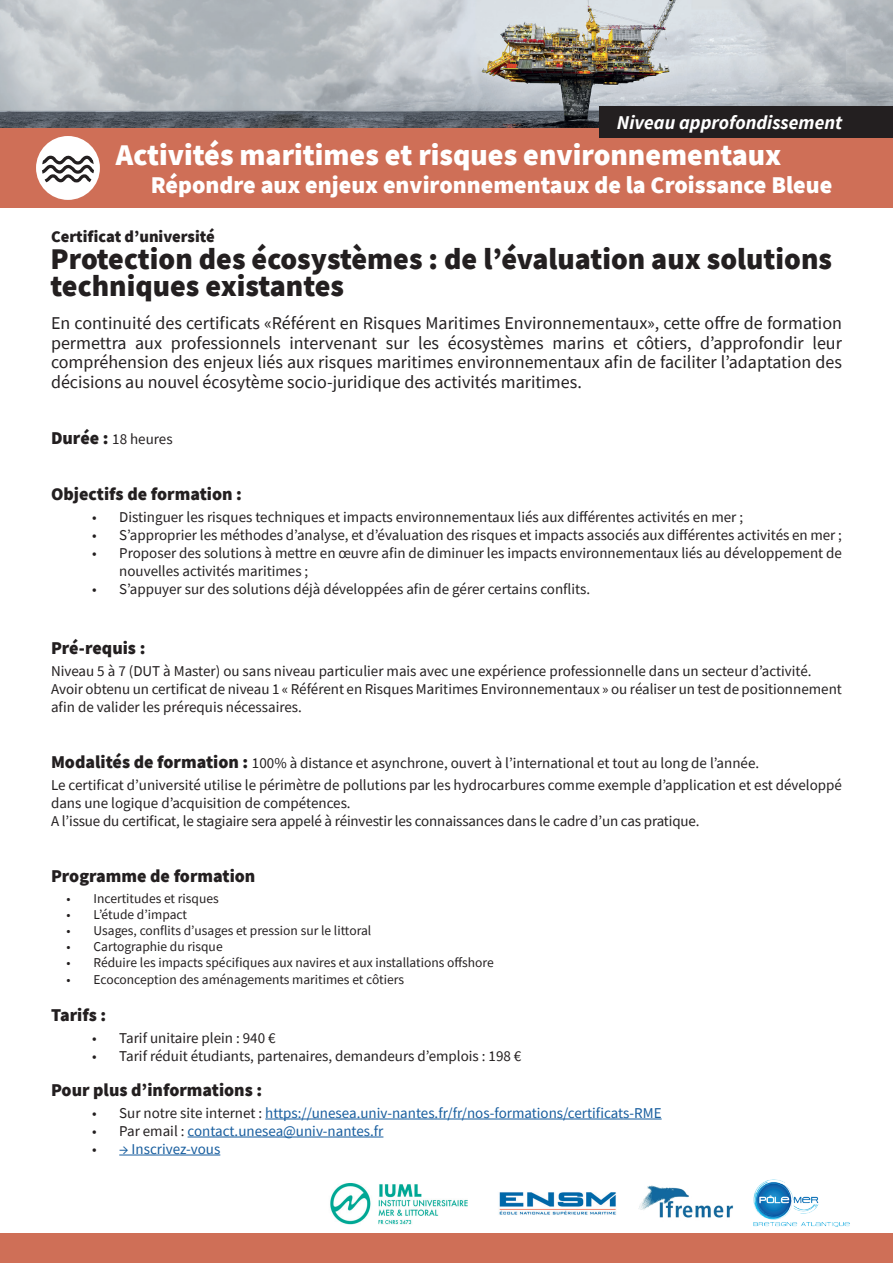
<style>
.page{position:relative;width:893px;height:1263px;background:#fff}
.page>*{position:absolute;margin:0;border:0;box-sizing:border-box;transform-origin:0 0}
.t1{font:900 30px/27px "Source Sans Pro";color:#231f20}
.t2{font:900 30px "Source Sans Pro";color:#fff}
.t3{font:900 24px "Source Sans Pro";color:#fff}
.t4{font:italic 700 19.5px "Source Sans Pro";color:#fff}
.t5{font:18px/19.5px "Source Sans Pro";color:#231f20;text-align:justify}
.t6{font:900 18px "Source Sans Pro";color:#231f20}
.t7{font:900 16.5px "Source Sans Pro";color:#231f20}
.t8{font:15px/18px "Source Sans Pro";color:#231f20}
.t9{font:15px "Source Sans Pro";color:#175d9e}
.t10{font:13.5px "Source Sans Pro";color:#231f20}
.s1{font-weight:900;font-size:18px}
.s2{color:#231f20}
</style>
<div class="page">
<div style="left:0;top:127px;width:893px;height:81px;background:#cf6f57"></div>
<div style="left:36px;top:136px;width:64px;height:64px;background:#fff;border-radius:50%"></div>
<svg style="left:42px;top:155px;width:52px;height:28px"></svg>
<hr style="left:265px;top:1118px;width:397px;height:1px;background:#175d9e">
<hr style="left:188px;top:1136px;width:195px;height:1px;background:#175d9e">
<hr style="left:119px;top:1154px;width:101px;height:1px;background:#175d9e">
<img style="left:753px;top:1179px;width:97px;height:48px">
<img style="left:330px;top:1183px;width:138px;height:42px">
<img style="left:638px;top:1185px;width:95px;height:33px">
<img style="left:499px;top:1192px;width:117px;height:23px">
<div style="left:0;top:1233px;width:893px;height:30px;background:#cf6f57"></div>
<img style="left:0;top:0;width:893px;height:127px">
<div style="left:600px;top:106px;width:293px;height:32px;background:#231f20"></div>
<h3 class="t4" style="left:617px;top:109px;width:227px">Niveau approfondissement</h3>
<h1 class="t2" style="left:116px;top:134px;width:667px">Activités maritimes et risques environnementaux</h1>
<h2 class="t3" style="left:151px;top:169px;width:683px">Répondre aux enjeux environnementaux de la Croissance Bleue</h2>
<p class="t7" style="left:51px;top:225px;width:165px">Certificat d’université</p>
<h1 class="t1" style="left:51px;top:245px;width:783px">Protection des écosystèmes : de l’évaluation aux solutions techniques existantes</h1>
<p class="t5" style="left:51px;top:314px;width:792px">En continuité des certificats «Référent en Risques Maritimes Environnementaux», cette offre de formation permettra aux professionnels intervenant sur les écosystèmes marins et côtiers, d’approfondir leur compréhension des enjeux liés aux risques maritimes environnementaux afin de faciliter l’adaptation des décisions au nouvel écosytème socio-juridique des activités maritimes.</p>
<p class="t8" style="left:51px;top:430px;width:123px"><span class="s1">Durée :</span> 18 heures</p>
<p class="t6" style="left:51px;top:481px;width:192px">Objectifs de formation :</p>
<p class="t8" style="left:92px;top:508px;width:652px">• Distinguer les risques techniques et impacts environnementaux liés aux différentes activités en mer ;</p>
<p class="t8" style="left:92px;top:526px;width:751px">• S’approprier les méthodes d’analyse, et d’évaluation des risques et impacts associés aux différentes activités en mer ;</p>
<p class="t8" style="left:119px;top:544px;width:724px;text-indent:-27px">• Proposer des solutions à mettre en œuvre afin de diminuer les impacts environnementaux liés au développement de nouvelles activités maritimes ;</p>
<p class="t8" style="left:92px;top:580px;width:499px">• S’appuyer sur des solutions déjà développées afin de gérer certains conflits.</p>
<p class="t6" style="left:51px;top:636px;width:96px">Pré-requis :</p>
<p class="t8" style="left:51px;top:662px;width:792px">Niveau 5 à 7 (DUT à Master) ou sans niveau particulier mais avec une expérience professionnelle dans un secteur d’activité.<br>Avoir obtenu un certificat de niveau 1 « Référent en Risques Maritimes Environnementaux » ou réaliser un test de positionnement afin de valider les prérequis nécessaires.</p>
<p class="t8" style="left:51px;top:752px;width:792px;line-height:21.9px"><span class="s1">Modalités de formation :</span> 100% à distance et asynchrone, ouvert à l’international et tout au long de l’année.<br>Le certificat d’université utilise le périmètre de pollutions par les hydrocarbures comme exemple d’application et est développé</p>
<p class="t8" style="left:51px;top:794px;width:650px">dans une logique d’acquisition de compétences.<br>A l’issue du certificat, le stagiaire sera appelé à réinvestir les connaissances dans le cadre d’un cas pratique.</p>
<p class="t6" style="left:51px;top:863px;width:206px">Programme de formation</p>
<p class="t10" style="left:67px;top:889px;width:154px">• Incertitudes et risques</p>
<p class="t10" style="left:67px;top:906px;width:122px">• L’étude d’impact</p>
<p class="t10" style="left:67px;top:922px;width:306px">• Usages, conflits d’usages et pression sur le littoral</p>
<p class="t10" style="left:67px;top:938px;width:158px">• Cartographie du risque</p>
<p class="t10" style="left:67px;top:954px;width:429px">• Réduire les impacts spécifiques aux navires et aux installations offshore</p>
<p class="t10" style="left:67px;top:970px;width:339px">• Ecoconception des aménagements maritimes et côtiers</p>
<p class="t6" style="left:51px;top:1003px;width:57px">Tarifs :</p>
<p class="t8" style="left:92px;top:1029px;width:185px">• Tarif unitaire plein : 940 €</p>
<p class="t8" style="left:92px;top:1047px;width:431px">• Tarif réduit étudiants, partenaires, demandeurs d’emplois : 198 €</p>
<p class="t6" style="left:51px;top:1077px;width:213px">Pour plus d’informations :</p>
<p class="t9" style="left:92px;top:1103px;width:571px"><span class="s2">• Sur notre site internet :</span> https://unesea.univ-nantes.fr/fr/nos-formations/certificats-RME</p>
<p class="t9" style="left:92px;top:1121px;width:293px"><span class="s2">• Par email :</span> contact.unesea@univ-nantes.fr</p>
<p class="t9" style="left:92px;top:1139px;width:130px"><span class="s2">•</span> → Inscrivez-vous</p>
</div>
